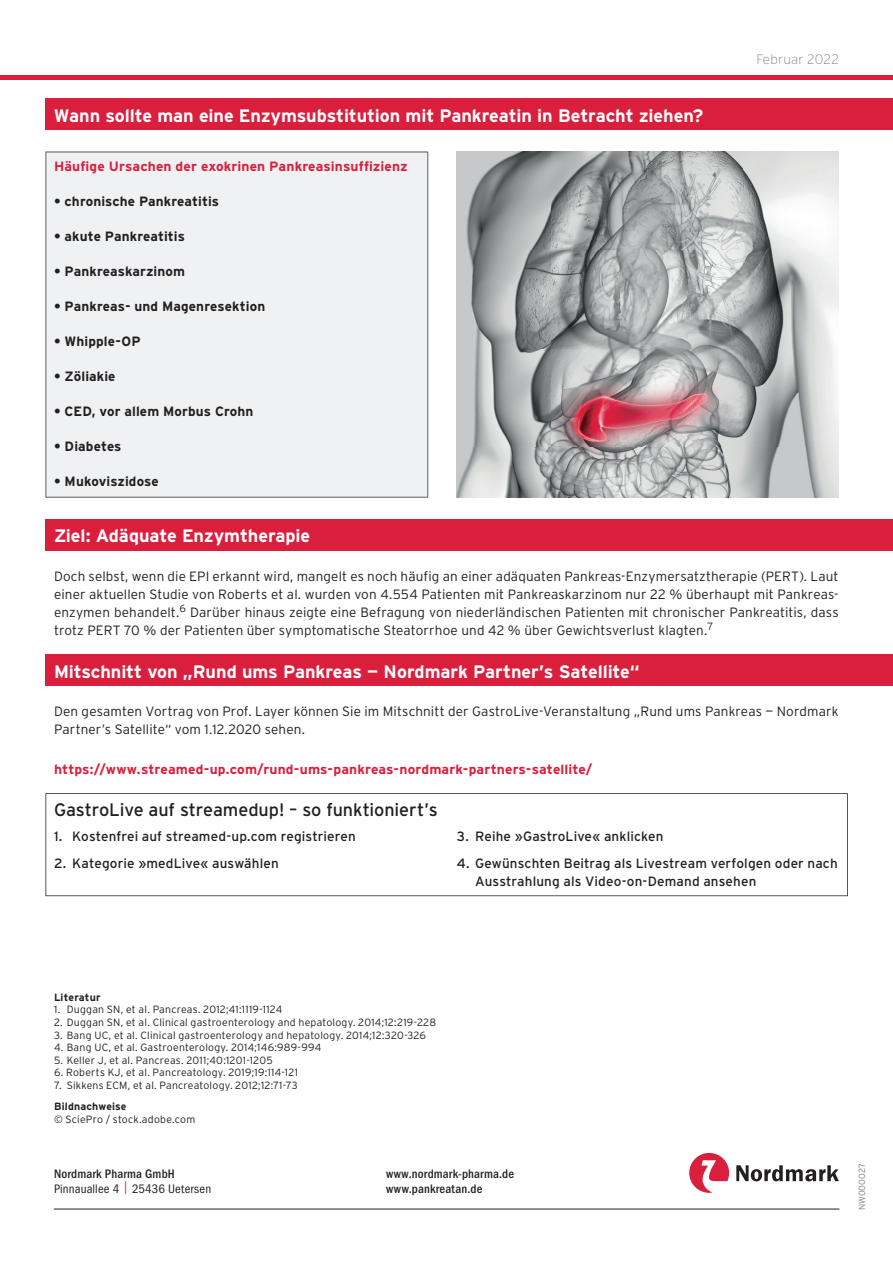
<style>
.page{position:relative;width:893px;height:1263px;background:#fff}
.page>*{position:absolute;margin:0;border:0;box-sizing:border-box;transform-origin:0 0}
.t1{font:700 18px "Interstate";letter-spacing:-.005em;color:#fff}
.t2{font:18px "Interstate";letter-spacing:-.005em;color:#231f20}
.t3{font:300 13.5px/18px "Interstate";letter-spacing:.01em;color:#231f20}
.t4{font:13.5px/18px "Interstate";letter-spacing:.01em;color:#231f20}
.t5{font:700 13.5px "Interstate";letter-spacing:.005em;color:#231f20}
.t6{font:700 13.5px "Interstate";letter-spacing:.01em;color:#da1f3d}
.t7{font:200 13.5px "Interstate";letter-spacing:.005em;color:#808285}
.t8{font:condensed 12.75px/15px "Franklin Gothic LT Pro";letter-spacing:.01em;color:#231f20}
.t9{font:500 condensed 12.75px/15px "Franklin Gothic LT Pro";letter-spacing:.01em;color:#231f20}
.t10{font:300 10.5px "Interstate";letter-spacing:.02em;color:#231f20}
.t11{font:700 10.5px "Interstate";letter-spacing:.015em;color:#231f20}
.t12{font:300 9px "Interstate";color:#808285}
.s1{font-weight:500}
.s2{color:#da1f3d}
</style>
<div class="page">
<hr style="left:54px;top:1209px;width:785px;height:1px;background:#231f20">
<hr style="left:0;top:75px;width:893px;height:4px;background:#da1f3d">
<div style="left:45px;top:98px;width:848px;height:32px;background:#da1f3d"></div>
<div style="left:45px;top:654px;width:848px;height:32px;background:#da1f3d"></div>
<div style="left:46px;top:152px;width:382px;height:345px;background:#f0f1f2"></div>
<div style="left:45px;top:519px;width:848px;height:32px;background:#da1f3d"></div>
<img style="left:457px;top:152px;width:382px;height:345px">
<svg style="left:45px;top:793px;width:803px;height:103px"></svg>
<svg style="left:736px;top:1165px;width:103px;height:16px"></svg>
<svg style="left:689px;top:1153px;width:40px;height:40px"></svg>
<h1 class="t1" style="left:54px;top:105px;width:651px">Wann sollte man eine Enzymsubstitution mit Pankreatin in Betracht ziehen?</h1>
<p class="t6" style="left:54px;top:159px;width:355px">Häufige Ursachen der exokrinen Pankreasinsuffizienz</p>
<p class="t5" style="left:54px;top:194px;width:167px">• chronische Pankreatitis</p>
<p class="t5" style="left:54px;top:229px;width:133px">• akute Pankreatitis</p>
<p class="t5" style="left:54px;top:264px;width:133px">• Pankreaskarzinom</p>
<p class="t5" style="left:54px;top:299px;width:213px">• Pankreas- und Magenresektion</p>
<p class="t5" style="left:54px;top:334px;width:88px">• Whipple-OP</p>
<p class="t5" style="left:54px;top:369px;width:63px">• Zöliakie</p>
<p class="t5" style="left:54px;top:404px;width:201px">• CED, vor allem Morbus Crohn</p>
<p class="t5" style="left:54px;top:439px;width:69px">• Diabetes</p>
<p class="t5" style="left:54px;top:474px;width:106px">• Mukoviszidose</p>
<h1 class="t1" style="left:54px;top:526px;width:258px">Ziel: Adäquate Enzymtherapie</h1>
<p class="t7" style="left:756px;top:52px;width:84px">Februar 2022</p>
<p class="t3" style="left:54px;top:567px;width:786px;text-align:justify">Doch selbst, wenn die EPI erkannt wird, mangelt es noch häufig an einer adäquaten Pankreas-Enzymersatztherapie (PERT). Laut einer aktuellen Studie von Roberts et al. wurden von 4.554 Patienten mit Pankreaskarzinom nur 22 % überhaupt mit Pankreas&shy;enzymen behandelt.<sup>6</sup> Darüber hinaus zeigte eine Befragung von niederländischen Patienten mit chronischer Pankreatitis, dass trotz PERT 70 % der Patienten über symptomatische Steatorrhoe und 42 % über Gewichtsverlust klagten.<sup>7</sup></p>
<h1 class="t1" style="left:54px;top:661px;width:587px">Mitschnitt von „Rund ums Pankreas — Nordmark Partner’s Satellite“</h1>
<p class="t3" style="left:54px;top:702px;width:786px">Den gesamten Vortrag von Prof. Layer können Sie im Mitschnitt der GastroLive-Veranstaltung „Rund ums Pankreas — Nordmark<br>Partner’s Satellite“ vom 1.12.2020 sehen.</p>
<p class="t6" style="left:54px;top:761px;width:540px">https://www.streamed-up.com/rund-ums-pankreas-nordmark-partners-satellite/</p>
<h1 class="t2" style="left:54px;top:800px;width:385px">GastroLive auf streamedup! – so funktioniert’s</h1>
<p class="t4" style="left:54px;top:827px;width:303px">1. Kostenfrei auf streamed-up.com registrieren</p>
<p class="t4" style="left:54px;top:854px;width:226px">2. Kategorie »medLive« auswählen</p>
<p class="t4" style="left:457px;top:827px;width:208px">3. Reihe »GastroLive« anklicken</p>
<p class="t4" style="left:475px;top:854px;width:364px;text-indent:-18px">4. Gewünschten Beitrag als Livestream verfolgen oder nach<br>Ausstrahlung als Video-on-Demand ansehen</p>
<p class="t11" style="left:54px;top:991px;width:48px">Literatur</p>
<p class="t10" style="left:54px;top:1004px;width:230px">1. Duggan SN, et al. Pancreas. 2012;41:1119-1124</p>
<p class="t10" style="left:54px;top:1016px;width:384px">2. Duggan SN, et al. Clinical gastroenterology and hepatology. 2014;12:219-228</p>
<p class="t10" style="left:54px;top:1029px;width:374px">3. Bang UC, et al. Clinical gastroenterology and hepatology. 2014;12:320-326</p>
<p class="t10" style="left:54px;top:1041px;width:269px">4. Bang UC, et al. Gastroenterology. 2014;146:989-994</p>
<p class="t10" style="left:54px;top:1054px;width:220px">5. Keller J, et al. Pancreas. 2011;40:1201-1205</p>
<p class="t10" style="left:54px;top:1067px;width:246px">6. Roberts KJ, et al. Pancreatology. 2019;19:114-121</p>
<p class="t10" style="left:54px;top:1079px;width:245px">7. Sikkens ECM, et al. Pancreatology. 2012;12:71-73</p>
<p class="t11" style="left:54px;top:1100px;width:74px">Bildnachweise</p>
<p class="t10" style="left:54px;top:1113px;width:143px">© SciePro / stock.adobe.com</p>
<p class="t8" style="left:54px;top:1166px;width:159px"><span class="s1">Nordmark Pharma GmbH<br></span>Pinnauallee 4 <span class="s2">|</span> 25436 Uetersen</p>
<p class="t9" style="left:386px;top:1166px;width:129px">www.nordmark-pharma.de www.pankreatan.de</p>
<p class="t12" style="left:857px;top:1210px;width:48px;rotate:-90deg">NW000027</p>
</div>
